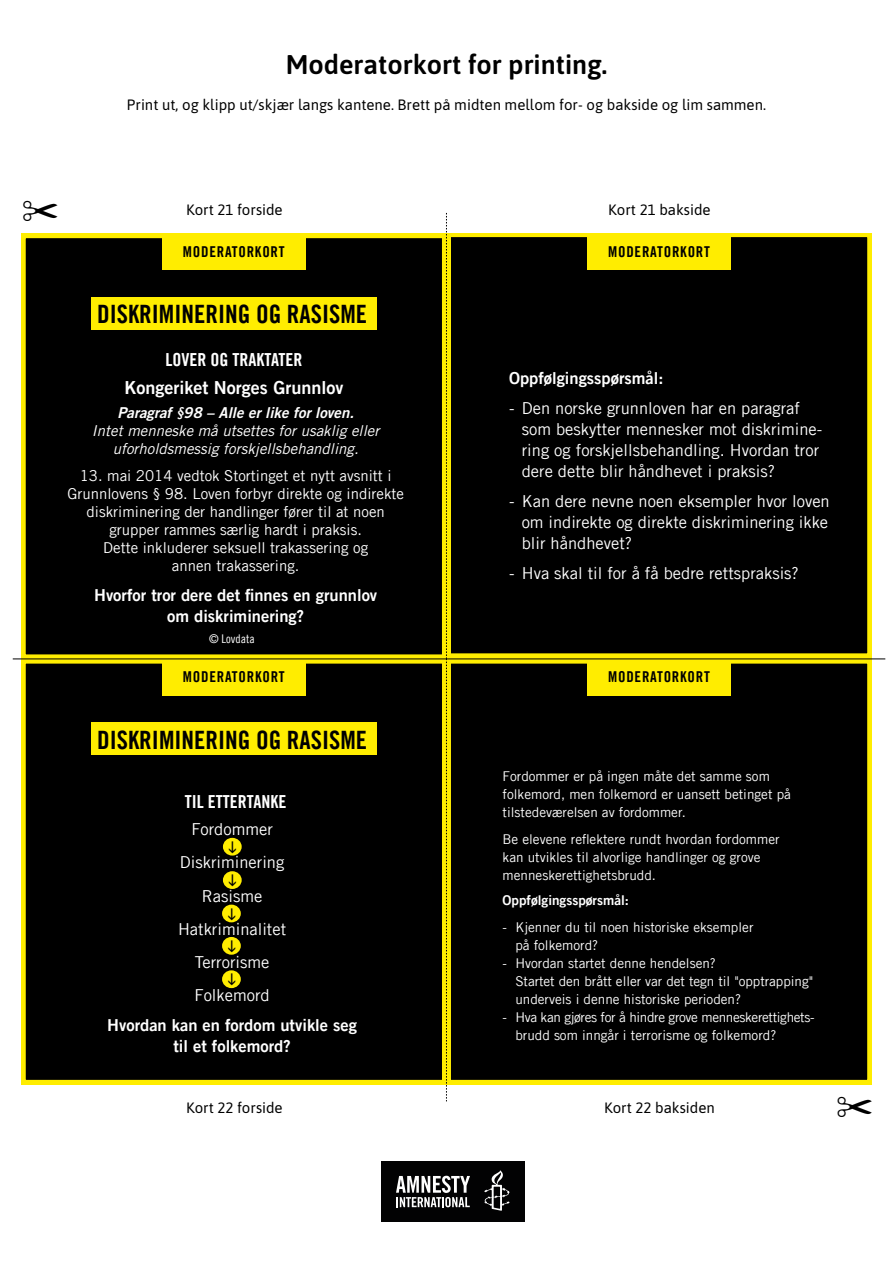
<style>
.page{position:relative;width:893px;height:1263px;background:#fff}
.page>*{position:absolute;margin:0;border:0;box-sizing:border-box;transform-origin:0 0}
.t1{font:600 27px "Asap";color:#000}
.t2{font:25.35px "Amnesty Trade Gothic Bd Cn 20";color:#000}
.t3{font:18px "Amnesty Trade Gothic Bd Cn 20";color:#fff}
.t4{font:18px "Amnesty Trade Gothic Bd 2";color:#fff}
.t5{font:16.5px/21px "Amnesty Trade Gothic";color:#fff}
.t6{font:16.5px/21px "Amnesty Trade Gothic Bd 2";color:#fff;text-align:center}
.t7{font:15px/18px "Amnesty Trade Gothic";color:#fff;text-align:center}
.t8{font:15px "Asap";color:#000}
.t9{font:italic 15px/18px "Amnesty Trade Gothic";color:#fff;text-align:center}
.t10{font:15px "Amnesty Trade Gothic Bd Cn 20";letter-spacing:.05em;color:#000}
.t11{font:15px "Amnesty Trade Gothic Bd 2 Obl";color:#fff}
.t12{font:13.5px/18px "Amnesty Trade Gothic";color:#fff}
.t13{font:13.5px/18px "Amnesty Trade Gothic";letter-spacing:-.025em;color:#fff}
.t14{font:13.5px "Amnesty Trade Gothic Bd 2";color:#fff}
.t15{font:12px "Amnesty Trade Gothic Cn 18";color:#fff}
</style>
<div class="page">
<div style="left:21px;top:234px;width:425px;height:425px;background:#000"></div>
<div style="left:21px;top:234px;width:425px;height:425px;border:4px solid #ffed00"></div>
<hr style="left:21px;top:234px;width:3px;height:425px;background:#ffed00">
<hr style="left:444px;top:234px;width:2px;height:425px;background:#ffed00">
<hr style="left:21px;top:234px;width:425px;height:2px;background:#ffed00">
<hr style="left:21px;top:656px;width:425px;height:3px;background:#ffed00">
<div style="left:162px;top:234px;width:144px;height:36px;background:#ffed00"></div>
<div style="left:91px;top:297px;width:285px;height:32px;background:#ffed00"></div>
<div style="left:449px;top:236px;width:420px;height:420px;background:#000"></div>
<hr style="left:446px;top:234px;width:3px;height:425px;background:#ffed00">
<hr style="left:869px;top:234px;width:3px;height:425px;background:#ffed00">
<hr style="left:446px;top:234px;width:426px;height:2px;background:#ffed00">
<hr style="left:446px;top:656px;width:426px;height:3px;background:#ffed00">
<div style="left:21px;top:659px;width:425px;height:425px;background:#000"></div>
<div style="left:21px;top:659px;width:425px;height:425px;border:4px solid #ffed00"></div>
<hr style="left:21px;top:659px;width:3px;height:425px;background:#ffed00">
<hr style="left:444px;top:659px;width:2px;height:425px;background:#ffed00">
<hr style="left:21px;top:659px;width:425px;height:3px;background:#ffed00">
<hr style="left:21px;top:1082px;width:425px;height:2px;background:#ffed00">
<div style="left:162px;top:659px;width:144px;height:36px;background:#ffed00"></div>
<div style="left:91px;top:722px;width:285px;height:33px;background:#ffed00"></div>
<div style="left:223px;top:838px;width:19px;height:17px;background:#ffed00;border-radius:50%"></div>
<div style="left:223px;top:871px;width:19px;height:18px;background:#ffed00;border-radius:50%"></div>
<div style="left:222px;top:905px;width:19px;height:17px;background:#ffed00;border-radius:50%"></div>
<div style="left:222px;top:937px;width:19px;height:18px;background:#ffed00;border-radius:50%"></div>
<div style="left:222px;top:970px;width:19px;height:18px;background:#ffed00;border-radius:50%"></div>
<div style="left:446px;top:659px;width:426px;height:425px;background:#000"></div>
<hr style="left:446px;top:659px;width:3px;height:425px;background:#ffed00">
<hr style="left:869px;top:659px;width:3px;height:425px;background:#ffed00">
<hr style="left:446px;top:659px;width:426px;height:3px;background:#ffed00">
<hr style="left:446px;top:1082px;width:426px;height:2px;background:#ffed00">
<div style="left:587px;top:659px;width:144px;height:36px;background:#ffed00"></div>
<svg style="left:446px;top:213px;width:1px;height:888px"></svg>
<hr style="left:13px;top:659px;width:872px;height:1px;background:#000">
<div style="left:381px;top:1161px;width:144px;height:61px;background:#020203"></div>
<svg style="left:484px;top:1170px;width:26px;height:41px"></svg>
<svg style="left:396px;top:1176px;width:74px;height:31px"></svg>
<h1 class="t1" style="left:286px;top:46px;width:323px">Moderatorkort for printing.</h1>
<p class="t8" style="left:127px;top:94px;width:640px">Print ut, og klipp ut/skjær langs kantene. Brett på midten mellom for- og bakside og lim sammen.</p>
<p class="t8" style="left:186px;top:199px;width:98px">Kort 21 forside</p>
<p class="t10" style="left:183px;top:242px;width:103px">MODERATORKORT</p>
<h2 class="t2" style="left:97px;top:299px;width:271px">DISKRIMINERING OG RASISME</h2>
<h3 class="t3" style="left:165px;top:348px;width:138px">LOVER OG TRAKTATER</h3>
<h3 class="t4" style="left:124px;top:377px;width:220px">Kongeriket Norges Grunnlov</h3>
<p class="t11" style="left:117px;top:404px;width:238px">Paragraf §98 – Alle er like for loven.</p>
<p class="t9" style="left:92px;top:422px;width:289px">Intet menneske må utsettes for usaklig eller uforholdsmessig forskjellsbehandling.</p>
<p class="t7" style="left:67px;top:467px;width:338px">13. mai 2014 vedtok Stortinget et nytt avsnitt i Grunnlovens § 98. Loven forbyr direkte og indirekte diskriminering der handlinger fører til at noen grupper rammes særlig hardt i praksis.<br>Dette inkluderer seksuell trakassering og<br>annen trakassering.</p>
<p class="t6" style="left:94px;top:585px;width:285px">Hvorfor tror dere det finnes en grunnlov om diskriminering?</p>
<p class="t15" style="left:209px;top:631px;width:47px">© Lovdata</p>
<p class="t10" style="left:183px;top:668px;width:103px">MODERATORKORT</p>
<h2 class="t2" style="left:97px;top:724px;width:271px">DISKRIMINERING OG RASISME</h2>
<h3 class="t3" style="left:185px;top:790px;width:103px">TIL ETTERTANKE</h3>
<p class="t5" style="left:178px;top:813px;width:110px;line-height:33px;text-align:center">Fordommer<br>Diskriminering<br>Rasisme<br>Hatkriminalitet<br>Terrorisme<br>Folkemord</p>
<p class="t6" style="left:107px;top:1014px;width:251px">Hvordan kan en fordom utvikle seg til et folkemord?</p>
<p class="t8" style="left:186px;top:1097px;width:98px">Kort 22 forside</p>
<p class="t8" style="left:608px;top:199px;width:104px">Kort 21 bakside</p>
<p class="t10" style="left:608px;top:242px;width:103px">MODERATORKORT</p>
<p class="t6" style="left:509px;top:367px;width:156px">Oppfølgingsspørsmål:</p>
<p class="t5" style="left:522px;top:397px;width:302px;text-indent:-13px">- Den norske grunnloven har en paragraf som beskytter mennesker mot diskrimine&shy;ring og forskjellsbehandling. Hvordan tror dere dette blir håndhevet i praksis?</p>
<p class="t5" style="left:522px;top:490px;width:309px;text-align:justify;text-indent:-13px">- Kan dere nevne noen eksempler hvor loven om indirekte og direkte diskriminering ikke blir håndhevet?</p>
<p class="t5" style="left:509px;top:562px;width:291px">- Hva skal til for å få bedre rettspraksis?</p>
<p class="t10" style="left:608px;top:668px;width:103px">MODERATORKORT</p>
<p class="t12" style="left:503px;top:767px;width:290px">Fordommer er på ingen måte det samme som folkemord, men folkemord er uansett betinget på tilstedeværelsen av fordommer.</p>
<p class="t12" style="left:503px;top:830px;width:279px">Be elevene reflektere rundt hvordan fordommer kan utvikles til alvorlige handlinger og grove menneskerettighetsbrudd.</p>
<p class="t14" style="left:503px;top:892px;width:128px">Oppfølgingsspørsmål:</p>
<p class="t12" style="left:515px;top:918px;width:240px;text-indent:-13px">- Kjenner du til noen historiske eksempler på folkemord?</p>
<p class="t12" style="left:515px;top:954px;width:299px;text-indent:-13px">- Hvordan startet denne hendelsen?<br>Startet den brått eller var det tegn til "opptrapping" underveis i denne historiske perioden?</p>
<p class="t13" style="left:515px;top:1008px;width:301px;text-indent:-13px">- Hva kan gjøres for å hindre grove menneskerettighets&shy;brudd som inngår i terrorisme og folkemord?</p>
<p class="t8" style="left:604px;top:1097px;width:112px">Kort 22 baksiden</p>
</div>
